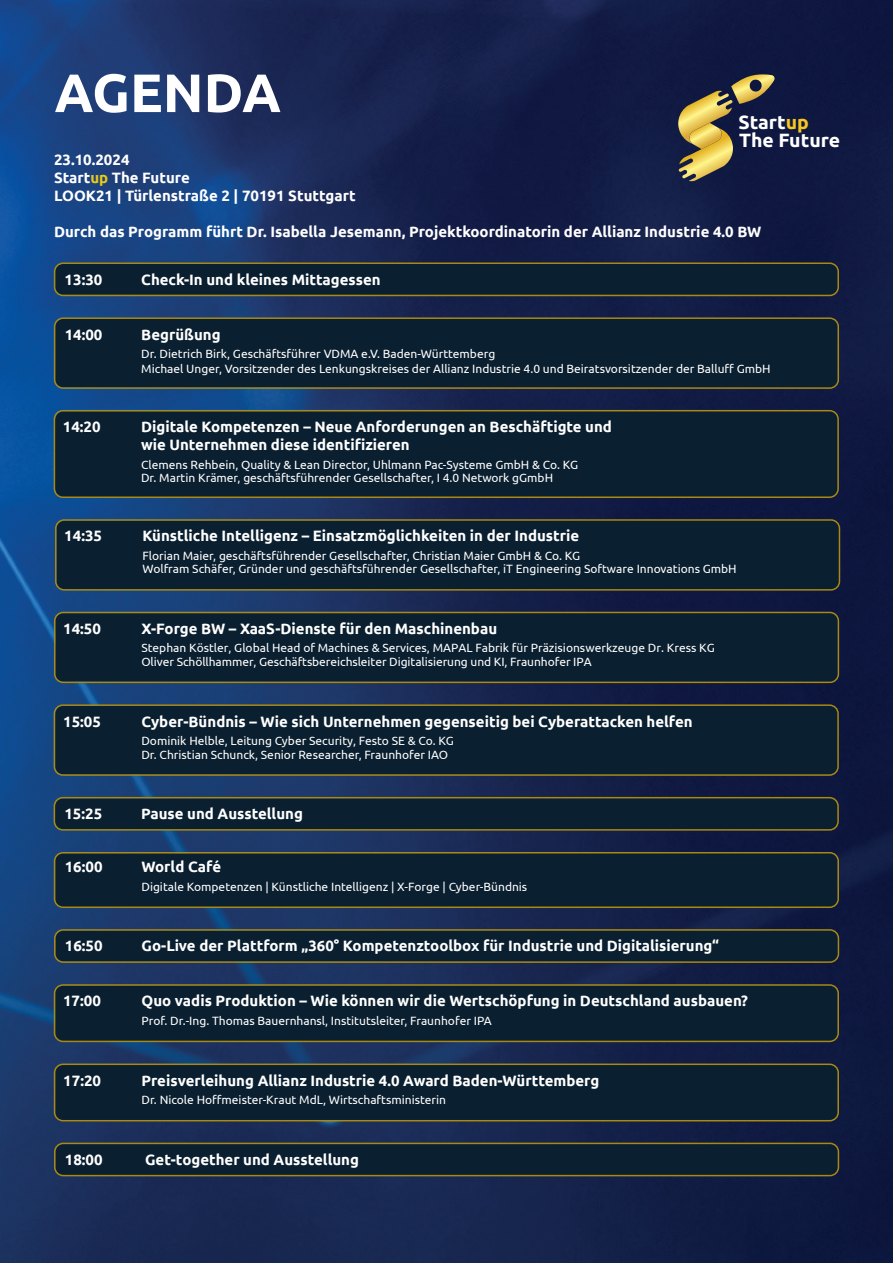
<style>
.page{position:relative;width:893px;height:1263px;background:#fff}
.page>*{position:absolute;margin:0;border:0;box-sizing:border-box;transform-origin:0 0}
.t1{font:700 54px "Ubuntu";color:#fff}
.t2{font:700 19.2px/18.3px "Ubuntu";color:#fff}
.t3{font:700 15px/18px "Ubuntu";color:#fff}
.t4{font:12px/13.5px "Ubuntu";color:#fff}
.s1{color:#f7c61f}
.s2{color:#e8ca16}
</style>
<div class="page">
<img style="left:0;top:0;width:893px;height:1263px">
<svg style="left:678px;top:74px;width:97px;height:107px;background:#605b4b"></svg>
<div style="left:55px;top:264px;width:782px;height:31px;background:#0a1f2f"></div>
<div style="left:54px;top:262px;width:785px;height:34px;border:2px solid #a88914;border-radius:9px"></div>
<div style="left:55px;top:319px;width:781px;height:68px;background:#0a1f2f"></div>
<div style="left:54px;top:317px;width:785px;height:72px;border:2px solid #a88914;border-radius:9px"></div>
<div style="left:55px;top:412px;width:782px;height:85px;background:#0a1f2f"></div>
<div style="left:54px;top:410px;width:785px;height:88px;border:2px solid #a88914;border-radius:9px"></div>
<div style="left:55px;top:613px;width:782px;height:69px;background:#0a1f2f"></div>
<div style="left:54px;top:612px;width:785px;height:71px;border:2px solid #a88914;border-radius:9px"></div>
<div style="left:55px;top:706px;width:781px;height:68px;background:#0a1f2f"></div>
<div style="left:54px;top:704px;width:785px;height:72px;border:2px solid #a88914;border-radius:9px"></div>
<div style="left:55px;top:986px;width:782px;height:55px;background:#0a1f2f"></div>
<div style="left:54px;top:984px;width:785px;height:58px;border:2px solid #a88914;border-radius:9px"></div>
<div style="left:55px;top:1065px;width:782px;height:56px;background:#0a1f2f"></div>
<div style="left:54px;top:1063px;width:785px;height:58px;border:2px solid #a88914;border-radius:9px"></div>
<div style="left:56px;top:1144px;width:781px;height:31px;background:#0a1f2f"></div>
<div style="left:54px;top:1143px;width:785px;height:33px;border:2px solid #a88914;border-radius:9px"></div>
<div style="left:55px;top:853px;width:782px;height:54px;background:#0a1f2f"></div>
<div style="left:54px;top:852px;width:785px;height:56px;border:2px solid #a88914;border-radius:9px"></div>
<div style="left:57px;top:932px;width:779px;height:28px;background:#0a1f2f"></div>
<div style="left:54px;top:929px;width:785px;height:34px;border:2px solid #a88914;border-radius:9px"></div>
<div style="left:56px;top:521px;width:781px;height:68px;background:#0a1f2f"></div>
<div style="left:55px;top:519px;width:785px;height:72px;border:2px solid #a88914;border-radius:9px"></div>
<div style="left:55px;top:798px;width:782px;height:31px;background:#0a1f2f"></div>
<div style="left:54px;top:797px;width:785px;height:34px;border:2px solid #a88914;border-radius:9px"></div>
<h1 class="t1" style="left:55px;top:60px;width:228px">AGENDA</h1>
<h2 class="t2" style="left:739px;top:114px;width:103px">Start<span class="s1">up<br></span>The Future</h2>
<p class="t3" style="left:54px;top:151px;width:303px">23.10.2024<br>Start<span class="s2">up</span> The Future<br>LOOK21 | Türlenstraße 2 | 70191 Stuttgart</p>
<p class="t3" style="left:54px;top:223px;width:709px">Durch das Programm führt Dr. Isabella Jesemann, Projektkoordinatorin der Allianz Industrie 4.0 BW</p>
<p class="t3" style="left:65px;top:270px;width:39px">13:30</p>
<p class="t3" style="left:141px;top:270px;width:241px">Check-In und kleines Mittagessen</p>
<p class="t3" style="left:65px;top:325px;width:39px">14:00</p>
<p class="t3" style="left:141px;top:325px;width:81px">Begrüßung</p>
<p class="t4" style="left:141px;top:346px;width:631px;line-height:15px">Dr. Dietrich Birk, Geschäftsführer VDMA e.V. Baden-Württemberg<br>Michael Unger, Vorsitzender des Lenkungskreises der Allianz Industrie 4.0 und Beiratsvorsitzender der Balluff GmbH</p>
<p class="t3" style="left:63px;top:418px;width:39px">14:20</p>
<p class="t3" style="left:141px;top:418px;width:472px">Digitale Kompetenzen – Neue Anforderungen an Beschäftigte und wie Unternehmen diese identifizieren</p>
<p class="t4" style="left:141px;top:457px;width:439px">Clemens Rehbein, Quality &amp; Lean Director, Uhlmann Pac-Systeme GmbH &amp; Co. KG<br>Dr. Martin Krämer, geschäftsführender Gesellschafter, I 4.0 Network gGmbH</p>
<p class="t3" style="left:64px;top:527px;width:39px">14:35</p>
<p class="t3" style="left:142px;top:527px;width:438px">Künstliche Intelligenz – Einsatzmöglichkeiten in der Industrie</p>
<p class="t4" style="left:142px;top:548px;width:596px">Florian Maier, geschäftsführender Gesellschafter, Christian Maier GmbH &amp; Co. KG<br>Wolfram Schäfer, Gründer und geschäftsführender Gesellschafter, iT Engineering Software Innovations GmbH</p>
<p class="t3" style="left:63px;top:619px;width:39px">14:50</p>
<p class="t3" style="left:141px;top:619px;width:357px">X-Forge BW – XaaS-Dienste für den Maschinenbau</p>
<p class="t4" style="left:141px;top:641px;width:575px">Stephan Köstler, Global Head of Machines &amp; Services, MAPAL Fabrik für Präzisionswerkzeuge Dr. Kress KG<br>Oliver Schöllhammer, Geschäftsbereichsleiter Digitalisierung und KI, Fraunhofer IPA</p>
<p class="t3" style="left:63px;top:712px;width:39px">15:05</p>
<p class="t3" style="left:141px;top:712px;width:553px">Cyber-Bündnis – Wie sich Unternehmen gegenseitig bei Cyberattacken helfen</p>
<p class="t4" style="left:141px;top:734px;width:314px">Dominik Helble, Leitung Cyber Security, Festo SE &amp; Co. KG<br>Dr. Christian Schunck, Senior Researcher, Fraunhofer IAO</p>
<p class="t3" style="left:64px;top:804px;width:39px">15:25</p>
<p class="t3" style="left:141px;top:804px;width:163px">Pause und Ausstellung</p>
<p class="t3" style="left:65px;top:858px;width:39px">16:00</p>
<p class="t3" style="left:141px;top:858px;width:81px">World Café</p>
<p class="t4" style="left:141px;top:879px;width:387px">Digitale Kompetenzen | Künstliche Intelligenz | X-Forge | Cyber-Bündnis</p>
<p class="t3" style="left:65px;top:937px;width:39px">16:50</p>
<p class="t3" style="left:141px;top:937px;width:579px">Go-Live der Plattform „360° Kompetenztoolbox für Industrie und Digitalisierung“</p>
<p class="t3" style="left:63px;top:992px;width:39px">17:00</p>
<p class="t3" style="left:141px;top:992px;width:608px">Quo vadis Produktion – Wie können wir die Wertschöpfung in Deutschland ausbauen?</p>
<p class="t4" style="left:141px;top:1014px;width:352px">Prof. Dr.-Ing. Thomas Bauernhansl, Institutsleiter, Fraunhofer IPA</p>
<p class="t3" style="left:63px;top:1071px;width:39px">17:20</p>
<p class="t3" style="left:141px;top:1071px;width:459px">Preisverleihung Allianz Industrie 4.0 Award Baden-Württemberg</p>
<p class="t4" style="left:141px;top:1093px;width:306px">Dr. Nicole Hoffmeister-Kraut MdL, Wirtschaftsministerin</p>
<p class="t3" style="left:65px;top:1150px;width:39px">18:00</p>
<p class="t3" style="left:145px;top:1150px;width:215px">Get-together und Ausstellung</p>
</div>
